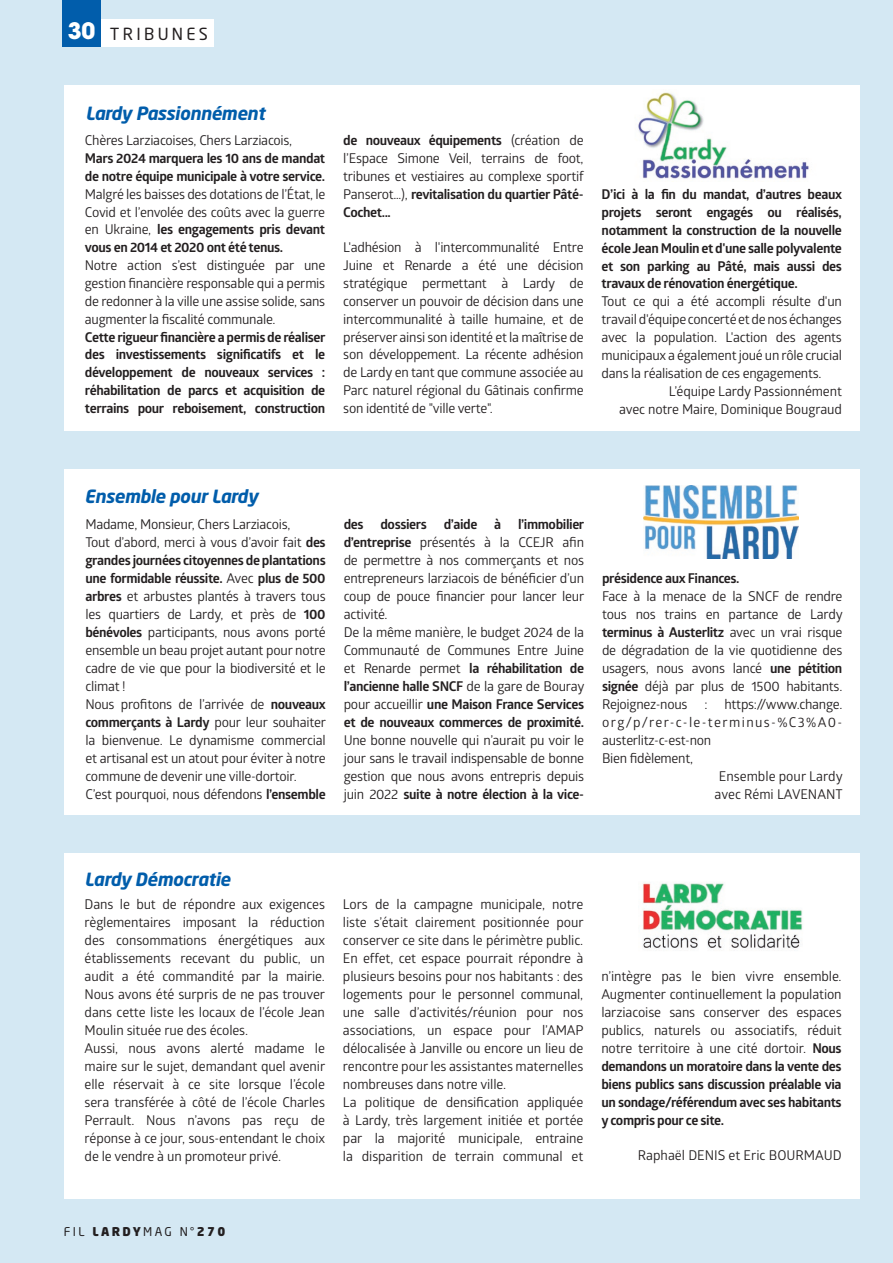
<style>
.page{position:relative;width:893px;height:1263px;background:#d4e8f3}
.page>*{position:absolute;margin:0;border:0;box-sizing:border-box;transform-origin:0 0}
.t1{font:italic 700 18px "Neo Sans Pro Grk";letter-spacing:-.02em;color:#015dab}
.t2{font:16.5px "Neo Sans Pro Grk";letter-spacing:.2em;color:#231f20}
.t3{font:13.5px/18px "Glober";letter-spacing:-.02em;color:#231f20;text-align:justify}
.t4{font:700 13.5px/17.9px "Glober";letter-spacing:-.03em;color:#231f20;text-align:justify}
.t5{font:13.5px "Glober";color:#231f20}
.t6{font:13.5px "Glober";letter-spacing:.1em;color:#231f20}
.t7{font:12px "Neo Sans Pro Grk";letter-spacing:.2em;color:#231f20}
.s1{font-family:"ITC Avant Garde Std";font-weight:700;font-size:22.5px;color:#fff}
.s2{font-weight:700}
.s3{font-weight:900}
</style>
<div class="page">
<div style="left:101px;top:20px;width:112px;height:27px;background:#fff"></div>
<div style="left:63px;top:0;width:38px;height:47px;background:#015dab"></div>
<div style="left:65px;top:85px;width:795px;height:346px;background:#fff"></div>
<div style="left:64px;top:853px;width:796px;height:346px;background:#fff"></div>
<div style="left:64px;top:469px;width:796px;height:346px;background:#fff"></div>
<img style="left:644px;top:486px;width:155px;height:72px">
<img style="left:643px;top:883px;width:160px;height:66px">
<img style="left:638px;top:92px;width:171px;height:87px">
<p class="t2" style="left:68px;top:23px;width:142px"><span class="s1">30</span> TRIBUNES</p>
<h1 class="t1" style="left:85px;top:101px;width:181px">Lardy Passionnément</h1>
<p class="t3" style="left:85px;top:131px;width:209px">Chères Larziacoises, Chers Larziacois,</p>
<p class="t4" style="left:85px;top:149px;width:242px">Mars 2024 marquera les 10 ans de mandat de notre équipe municipale à votre service.</p>
<p class="t3" style="left:85px;top:184px;width:242px">Malgré les baisses des dotations de l’État, le Covid et l’envolée des coûts avec la guerre en Ukraine, <span class="s2">les engagements pris devant vous en 2014 et 2020 ont été tenus.</span></p>
<p class="t3" style="left:85px;top:256px;width:242px">Notre action s’est distinguée par une gestion financière responsable qui a permis de redonner à la ville une assise solide, sans augmenter la fiscalité communale.</p>
<p class="t4" style="left:85px;top:328px;width:242px">Cette rigueur financière a permis de réaliser des investissements significatifs et le développement de nouveaux services : réhabilitation de parcs et acquisition de terrains pour reboisement, construction</p>
<p class="t3" style="left:343px;top:131px;width:242px"><span class="s2">de nouveaux équipements</span> (création de l’Espace Simone Veil, terrains de foot, tribunes et vestiaires au complexe sportif Panserot…), <span class="s2">revitalisation du quartier Pâté-Cochet...</span></p>
<p class="t3" style="left:343px;top:238px;width:242px">L'adhésion à l'intercommunalité Entre Juine et Renarde a été une décision stratégique permettant à Lardy de conserver un pouvoir de décision dans une intercommunalité à taille humaine, et de préserver ainsi son identité et la maîtrise de son développement. La récente adhésion de Lardy en tant que commune associée au Parc naturel régional du Gâtinais confirme son identité de "ville verte".</p>
<p class="t4" style="left:602px;top:185px;width:242px">D’ici à la fin du mandat, d’autres beaux projets seront engagés ou réalisés, notamment la construction de la nouvelle école Jean Moulin et d'une salle polyvalente et son parking au Pâté, mais aussi des travaux de rénovation énergétique.</p>
<p class="t3" style="left:602px;top:292px;width:242px">Tout ce qui a été accompli résulte d'un</p>
<p class="t3" style="left:602px;top:310px;width:242px">travail d'équipe concerté et de nos échanges</p>
<p class="t3" style="left:602px;top:328px;width:242px">avec la population. L'action des agents</p>
<p class="t3" style="left:602px;top:345px;width:242px">municipaux a également joué un rôle crucial</p>
<p class="t3" style="left:602px;top:363px;width:221px">dans la réalisation de ces engagements.</p>
<p class="t3" style="left:669px;top:381px;width:175px">L’équipe Lardy Passionnément</p>
<p class="t3" style="left:619px;top:399px;width:224px">avec notre Maire, Dominique Bougraud</p>
<h1 class="t1" style="left:85px;top:485px;width:175px">Ensemble pour Lardy</h1>
<p class="t3" style="left:85px;top:515px;width:242px;text-align:left">Madame, Monsieur, Chers Larziacois,<br>Tout d’abord, merci à vous d’avoir fait <span class="s2">des grandes journées citoyennes de plantations une formidable réussite.</span> Avec <span class="s2">plus de 500 arbres</span> et arbustes plantés à travers tous les quartiers de Lardy, et près de <span class="s2">100 bénévoles</span> participants, nous avons porté ensemble un beau projet autant pour notre cadre de vie que pour la biodiversité et le climat !<br>Nous profitons de l’arrivée de <span class="s2">nouveaux commerçants à Lardy</span> pour leur souhaiter la bienvenue. Le dynamisme commercial et artisanal est un atout pour éviter à notre commune de devenir une ville-dortoir.<br>C’est pourquoi, nous défendons <span class="s2">l’ensemble</span></p>
<p class="t3" style="left:344px;top:515px;width:242px;text-align:left"><span class="s2">des dossiers d’aide à l’immobilier d’entreprise</span> présentés à la CCEJR afin de permettre à nos commerçants et nos entrepreneurs larziacois de bénéficier d’un coup de pouce financier pour lancer leur activité.<br>De la même manière, le budget 2024 de la Communauté de Communes Entre Juine et Renarde permet <span class="s2">la réhabilitation de l’ancienne halle SNCF</span> de la gare de Bouray pour accueillir <span class="s2">une Maison France Services et de nouveaux commerces de proximité.</span></p>
<p class="t3" style="left:344px;top:730px;width:242px">Une bonne nouvelle qui n’aurait pu voir le jour sans le travail indispensable de bonne gestion que nous avons entrepris depuis juin 2022 <span class="s2">suite à notre élection à la vice-</span></p>
<p class="t4" style="left:602px;top:569px;width:139px">présidence aux Finances.</p>
<p class="t3" style="left:602px;top:587px;width:242px">Face à la menace de la SNCF de rendre tous nos trains en partance de Lardy <span class="s2">terminus à Austerlitz</span> avec un vrai risque de dégradation de la vie quotidienne des usagers, nous avons lancé <span class="s2">une pétition signée</span> déjà par plus de 1500 habitants.<br>Rejoignez-nous</p>
<p class="t3" style="left:704px;top:695px;width:5px">:</p>
<p class="t3" style="left:724px;top:695px;width:119px">https://www.change.</p>
<p class="t6" style="left:602px;top:713px;width:242px">org/p/rer-c-le-terminus-%C3%A0-</p>
<p class="t3" style="left:602px;top:730px;width:111px">austerlitz-c-est-non</p>
<p class="t3" style="left:602px;top:748px;width:93px">Bien fidèlement,</p>
<p class="t5" style="left:719px;top:767px;width:125px">Ensemble pour Lardy</p>
<p class="t5" style="left:714px;top:785px;width:130px">avec Rémi LAVENANT</p>
<h1 class="t1" style="left:85px;top:868px;width:147px">Lardy Démocratie</h1>
<p class="t3" style="left:85px;top:895px;width:242px;text-align:left">Dans le but de répondre aux exigences règlementaires imposant la réduction des consommations énergétiques aux établissements recevant du public, un audit a été commandité par la mairie.<br>Nous avons été surpris de ne pas trouver dans cette liste les locaux de l’école Jean Moulin située rue des écoles.<br>Aussi, nous avons alerté madame le maire sur le sujet, demandant quel avenir elle réservait à ce site lorsque l’école sera transférée à côté de l’école Charles Perrault. Nous n’avons pas reçu de réponse à ce jour, sous-entendant le choix de le vendre à un promoteur privé.</p>
<p class="t3" style="left:343px;top:895px;width:242px;text-align:left">Lors de la campagne municipale, notre liste s’était clairement positionnée pour conserver ce site dans le périmètre public.<br>En effet, cet espace pourrait répondre à plusieurs besoins pour nos habitants : des logements pour le personnel communal, une salle d’activités/réunion pour nos associations, un espace pour l’AMAP délocalisée à Janville ou encore un lieu de rencontre pour les assistantes maternelles nombreuses dans notre ville.<br>La politique de densification appliquée à Lardy, très largement initiée et portée par la majorité municipale, entraine la disparition de terrain communal et</p>
<p class="t3" style="left:601px;top:967px;width:242px">n’intègre pas le bien vivre ensemble.<br>Augmenter continuellement la population larziacoise sans conserver des espaces publics, naturels ou associatifs, réduit notre territoire à une cité dortoir. <span class="s2">Nous demandons un moratoire dans la vente des biens publics sans discussion préalable via un sondage/référendum avec ses habitants y compris pour ce site.</span></p>
<p class="t5" style="left:638px;top:1146px;width:205px">Raphaël DENIS et Eric BOURMAUD</p>
<p class="t7" style="left:64px;top:1224px;width:163px">FIL <span class="s3">LARDY</span>MAG N°<span class="s3">270</span></p>
</div>
